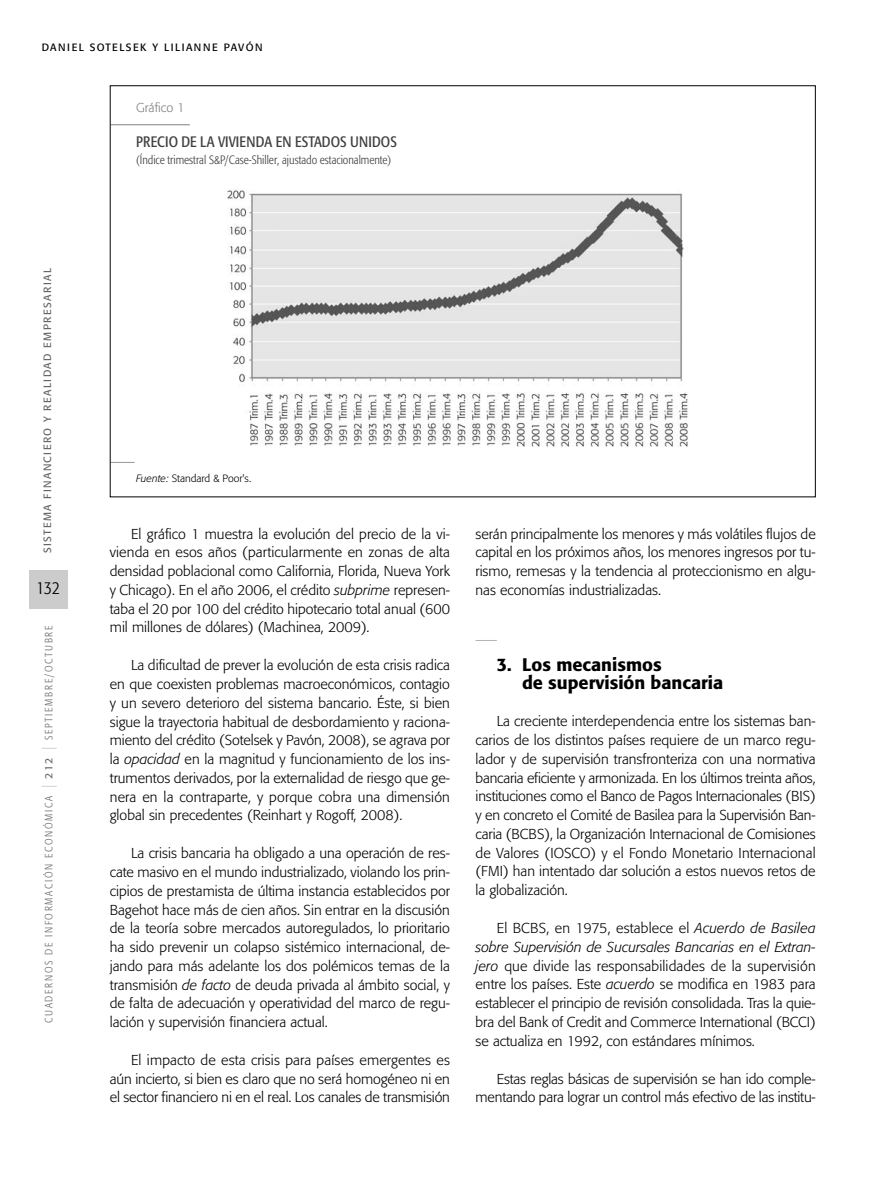
<style>
.page{position:relative;width:893px;height:1191px;background:#fff}
.page>*{position:absolute;margin:0;border:0;box-sizing:border-box;transform-origin:0 0}
.t1{font:500 18px/18.8px "Formata";color:#000}
.t2{font:300 condensed 18px "Formata";color:#000}
.t3{font:condensed 15px "Formata";color:#404040}
.t4{font:300 14.25px/18.8px "Formata";color:#000;text-align:justify}
.t5{font:300 12.75px "Formata";color:#808080}
.t6{font:300 condensed 12px "Formata";color:#404040}
.t7{font:300 condensed 10.5px "Formata";letter-spacing:.165em;color:#666}
.t8{font:10.5px "Formata";letter-spacing:.13em;color:#666}
.t9{font:10.5px "Formata";letter-spacing:.14em;color:#000}
.t10{font:300 10.5px "Formata";color:#000}
.s1{font-stretch:normal;font-size:15px;color:#ccc}
.s2{font-weight:400;font-stretch:normal}
.s3{font-style:italic}
</style>
<div class="page">
<svg style="left:29px;top:85px;width:787px;height:556px"></svg>
<p class="t9" style="left:42px;top:43px;width:222px">DANIEL SOTELSEK Y LILIANNE PAVÓN</p>
<p class="t5" style="left:136px;top:101px;width:50px">Gráfico 1</p>
<p class="t3" style="left:136px;top:136px;width:262px">PRECIO DE LA VIVIENDA EN ESTADOS UNIDOS</p>
<p class="t6" style="left:136px;top:155px;width:257px">(Índice trimestral S&amp;P/Case-Shiller, ajustado estacionalmente)</p>
<p class="t8" style="left:43px;top:553px;width:287px;rotate:-90deg">SISTEMA FINANCIERO Y REALIDAD EMPRESARIAL</p>
<p class="t2" style="left:36px;top:580px;width:25px">132</p>
<p class="t7" style="left:44px;top:1023px;width:399px;rotate:-90deg">CUADERNOS DE INFORMACIÓN ECONÓMICA <span class="s1">|</span> <span class="s2">212</span> <span class="s1">|</span> SEPTIEMBRE/OCTUBRE</p>
<p class="t10" style="left:136px;top:473px;width:117px"><span class="s3">Fuente:</span> Standard &amp; Poor's.</p>
<p class="t4" style="left:110px;top:525px;width:342px;text-indent:21px">El gráfico 1 muestra la evolución del precio de la vi&shy;vienda en esos años (particularmente en zonas de alta densidad poblacional como California, Florida, Nueva York y Chicago). En el año 2006, el crédito <span class="s3">subprime</span> represen&shy;taba el 20 por 100 del crédito hipotecario total anual (600 mil millones de dólares) (Machinea, 2009).</p>
<p class="t4" style="left:110px;top:657px;width:342px;text-indent:21px">La dificultad de prever la evolución de esta crisis radica en que coexisten problemas macroeconómicos, contagio y un severo deterioro del sistema bancario. Éste, si bien sigue la trayectoria habitual de desbordamiento y raciona&shy;miento del crédito (Sotelsek y Pavón, 2008), se agrava por la <span class="s3">opacidad</span> en la magnitud y funcionamiento de los ins&shy;trumentos derivados, por la externalidad de riesgo que ge&shy;nera en la contraparte, y porque cobra una dimensión global sin precedentes (Reinhart y Rogoff, 2008).</p>
<p class="t4" style="left:110px;top:845px;width:342px;text-indent:21px">La crisis bancaria ha obligado a una operación de res&shy;cate masivo en el mundo industrializado, violando los prin&shy;cipios de prestamista de última instancia establecidos por Bagehot hace más de cien años. Sin entrar en la discusión de la teoría sobre mercados autoregulados, lo prioritario ha sido prevenir un colapso sistémico internacional, de&shy;jando para más adelante los dos polémicos temas de la transmisión <span class="s3">de facto</span> de deuda privada al ámbito social, y de falta de adecuación y operatividad del marco de regu&shy;lación y supervisión financiera actual.</p>
<p class="t4" style="left:110px;top:1051px;width:342px;text-indent:21px">El impacto de esta crisis para países emergentes es aún incierto, si bien es claro que no será homogéneo ni en el sector financiero ni en el real. Los canales de transmisión</p>
<p class="t4" style="left:475px;top:525px;width:342px">serán principalmente los menores y más volátiles flujos de capital en los próximos años, los menores ingresos por tu&shy;rismo, remesas y la tendencia al proteccionismo en algu&shy;nas economías industrializadas.</p>
<p class="t1" style="left:522px;top:656px;width:203px;text-indent:-25px">3. Los mecanismos<br>de supervisión bancaria</p>
<p class="t4" style="left:475px;top:713px;width:342px;text-indent:21px">La creciente interdependencia entre los sistemas ban&shy;carios de los distintos países requiere de un marco regu&shy;lador y de supervisión transfronteriza con una normativa bancaria eficiente y armonizada. En los últimos treinta años, instituciones como el Banco de Pagos Internacionales (BIS) y en concreto el Comité de Basilea para la Supervisión Ban&shy;caria (BCBS), la Organización Internacional de Comisiones de Valores (IOSCO) y el Fondo Monetario Internacional (FMI) han intentado dar solución a estos nuevos retos de la globalización.</p>
<p class="t4" style="left:475px;top:919px;width:342px;text-indent:21px">El BCBS, en 1975, establece el <span class="s3">Acuerdo de Basilea sobre Supervisión de Sucursales Bancarias en el Extran&shy;jero</span> que divide las responsabilidades de la supervisión entre los países. Este <span class="s3">acuerdo</span> se modifica en 1983 para establecer el principio de revisión consolidada. Tras la quie&shy;bra del Bank of Credit and Commerce International (BCCI) se actualiza en 1992, con estándares mínimos.</p>
<p class="t4" style="left:475px;top:1070px;width:342px;text-align:right">Estas reglas básicas de supervisión se han ido comple&shy;mentando para lograr un control más efectivo de las institu-</p>
</div>
